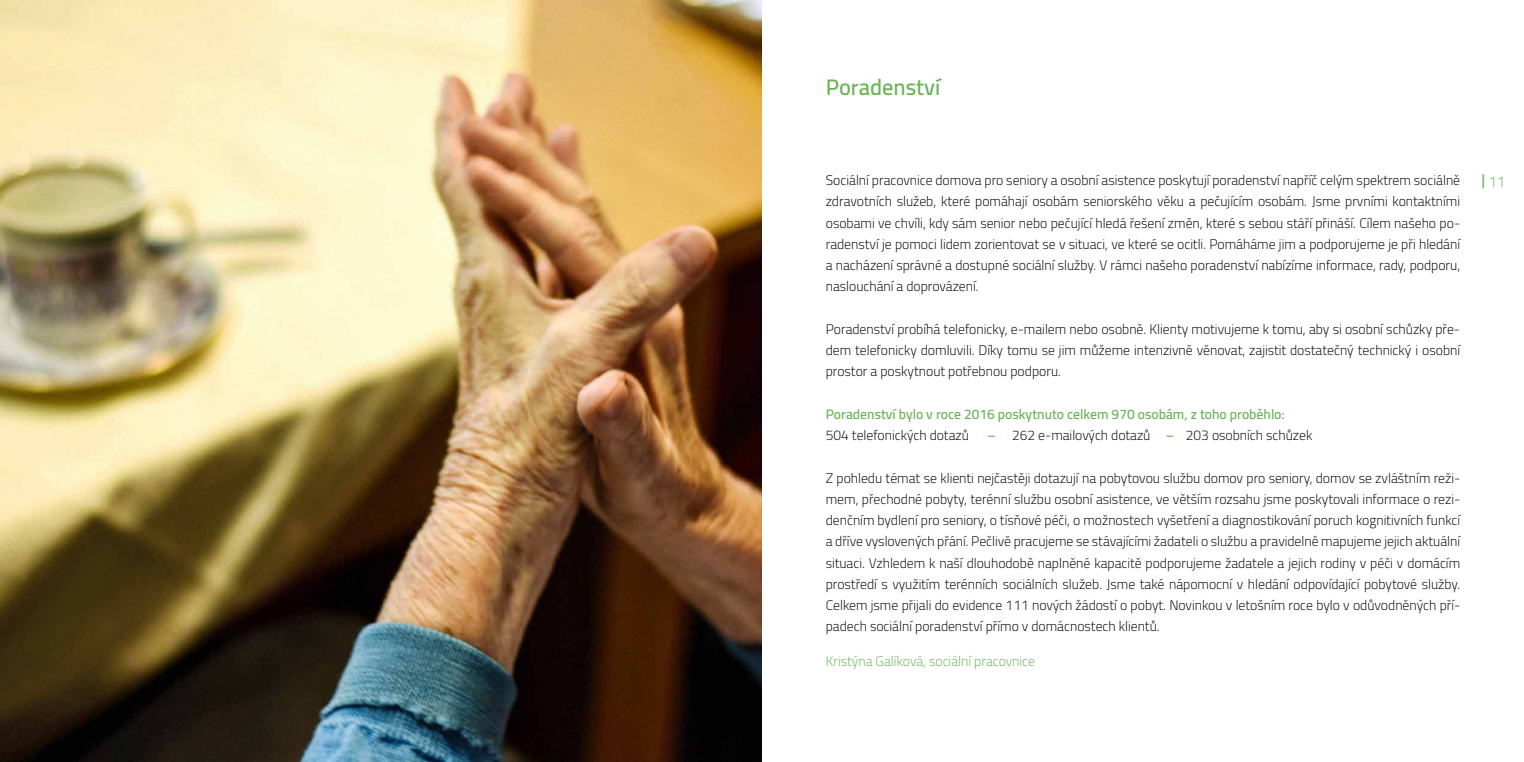
<style>
.page{position:relative;width:1524px;height:762px;background:#fff}
.page>*{position:absolute;margin:0;border:0;box-sizing:border-box;transform-origin:0 0}
.t1{font:600 22.5px "Cairo";color:#6ab356}
.t2{font:300 15px "Cairo";color:#6ab356}
.t3{font:300 13.75px/21.2px "Cairo";color:#000;text-align:justify}
.t4{font:600 13.75px "Cairo";color:#6ab356}
.t5{font:300 13.75px "Cairo";color:#6ab356}
.s1{font-weight:600}
.s2{font-weight:600;color:#6ab356}
</style>
<div class="page">
<img style="left:0;top:0;width:762px;height:762px">
<h1 class="t1" style="left:826px;top:68px;width:116px">Poradenství</h1>
<p class="t3" style="left:826px;top:169px;width:636px">Sociální pracovnice domova pro seniory a osobní asistence poskytují poradenství napříč celým spektrem sociálně</p>
<p class="t2" style="left:1481px;top:169px;width:25px"><span class="s1">|</span>11</p>
<p class="t3" style="left:826px;top:191px;width:636px">zdravotních služeb, které pomáhají osobám seniorského věku a pečujícím osobám. Jsme prvními kontaktními osobami ve chvíli, kdy sám senior nebo pečující hledá řešení změn, které s sebou stáří přináší. Cílem našeho po&shy;radenství je pomoci lidem zorientovat se v situaci, ve které se ocitli. Pomáháme jim a podporujeme je při hledání a nacházení správné a dostupné sociální služby. V rámci našeho poradenství nabízíme informace, rady, podporu, naslouchání a doprovázení.</p>
<p class="t3" style="left:826px;top:318px;width:636px">Poradenství probíhá telefonicky, e-mailem nebo osobně. Klienty motivujeme k tomu, aby si osobní schůzky pře&shy;dem telefonicky domluvili. Díky tomu se jim můžeme intenzivně věnovat, zajistit dostatečný technický i osobní prostor a poskytnout potřebnou podporu.</p>
<p class="t4" style="left:826px;top:402px;width:460px">Poradenství bylo v roce 2016 poskytnuto celkem 970 osobám, z toho proběhlo:</p>
<p class="t3" style="left:826px;top:424px;width:145px">504 telefonických dotazů</p>
<p class="t3" style="left:987px;top:424px;width:327px"><span class="s2">–</span> 262 e-mailových dotazů <span class="s2">–</span> 203 osobních schůzek</p>
<p class="t3" style="left:826px;top:467px;width:636px">Z pohledu témat se klienti nejčastěji dotazují na pobytovou službu domov pro seniory, domov se zvláštním reži&shy;mem, přechodné pobyty, terénní službu osobní asistence, ve větším rozsahu jsme poskytovali informace o rezi&shy;denčním bydlení pro seniory, o tísňové péči, o možnostech vyšetření a diagnostikování poruch kognitivních funkcí a dříve vyslovených přání. Pečlivě pracujeme se stávajícími žadateli o službu a pravidelně mapujeme jejich aktuální situaci. Vzhledem k naší dlouhodobě naplněné kapacitě podporujeme žadatele a jejich rodiny v péči v domácím prostředí s využitím terénních sociálních služeb. Jsme také nápomocní v hledání odpovídající pobytové služby.<br>Celkem jsme přijali do evidence 111 nových žádostí o pobyt. Novinkou v letošním roce bylo v odůvodněných pří&shy;padech sociální poradenství přímo v domácnostech klientů.</p>
<p class="t5" style="left:826px;top:650px;width:211px">Kristýna Galíková, sociální pracovnice</p>
</div>
